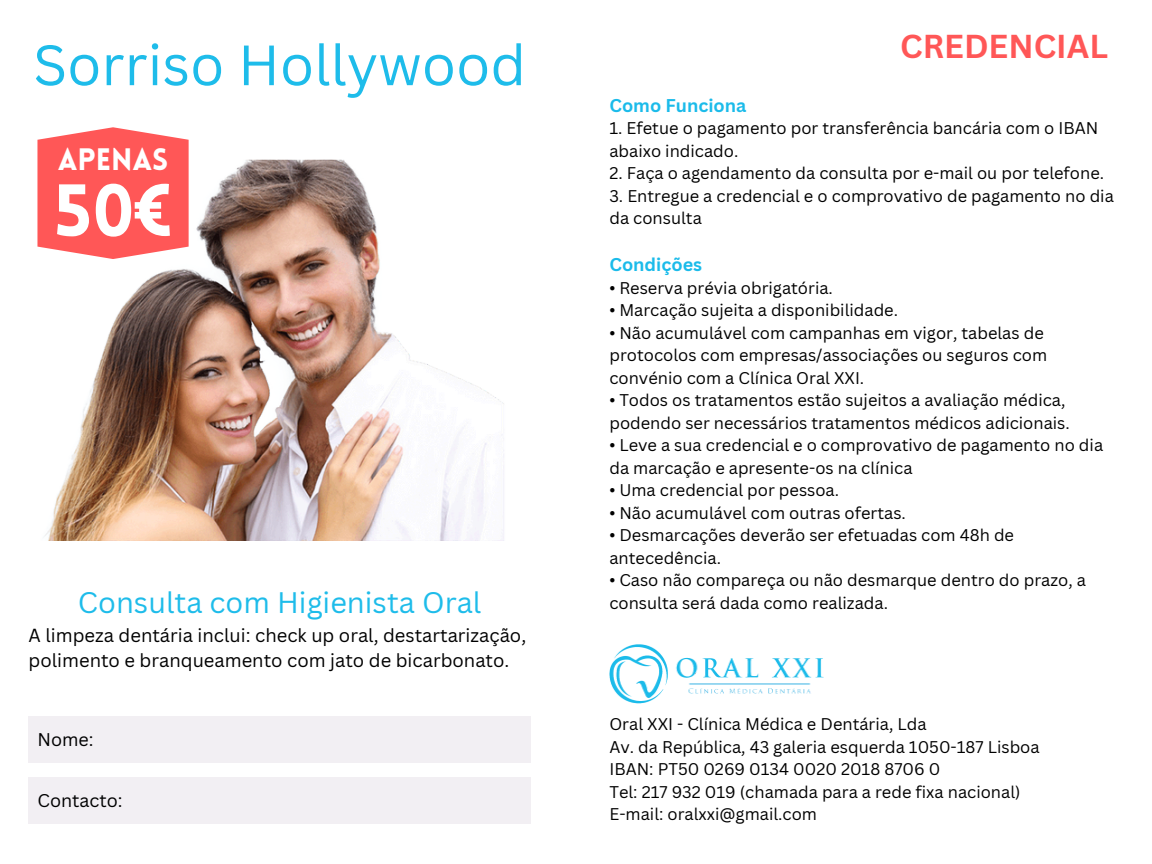
<style>
.page{position:relative;width:1152px;height:864px;background:#fff}
.page>*{position:absolute;margin:0;border:0;box-sizing:border-box;transform-origin:0 0}
.t1{font:900 72.15px "Lovelo";color:#fff}
.t2{font:55.5px "Canva Sans";color:#1ebcea}
.t3{font:700 32.25px "Canva Sans";color:#ff5757}
.t4{font:900 30.3px "Lovelo";color:#fff}
.t5{font:28.95px "Canva Sans";color:#1ebcea}
.t6{font:18.45px/24.8px "Canva Sans";color:#000}
.t7{font:700 18px "Canva Sans";color:#1bbbea}
.t8{font:17.85px "Canva Sans";color:#000}
.t9{font:16.5px/22.5px "Canva Sans";color:#000}
</style>
<div class="page">
<img style="left:44px;top:160px;width:460px;height:380px">
<div style="left:29px;top:716px;width:502px;height:47px;background:#f2eff3"></div>
<div style="left:29px;top:777px;width:502px;height:47px;background:#f2eff3"></div>
<img style="left:609px;top:644px;width:215px;height:59px">
<svg style="left:37px;top:127px;width:152px;height:132px;background:#ff6767"></svg>
<p class="t2" style="left:33px;top:26px;width:494px">Sorriso Hollywood</p>
<p class="t4" style="left:58px;top:147px;width:112px">APENAS</p>
<p class="t1" style="left:54px;top:182px;width:119px">50€</p>
<p class="t5" style="left:78px;top:582px;width:405px">Consulta com Higienista Oral</p>
<p class="t6" style="left:29px;top:622px;width:499px">A limpeza dentária inclui: check up oral, destartarização, polimento e branqueamento com jato de bicarbonato.</p>
<p class="t8" style="left:37px;top:727px;width:58px">Nome:</p>
<p class="t8" style="left:37px;top:788px;width:87px">Contacto:</p>
<p class="t3" style="left:900px;top:24px;width:209px">CREDENCIAL</p>
<h3 class="t7" style="left:609px;top:92px;width:139px">Como Funciona</h3>
<p class="t9" style="left:609px;top:116px;width:490px">1. Efetue o pagamento por transferência bancária com o IBAN abaixo indicado.</p>
<h4 class="t9" style="left:609px;top:161px;width:496px">2. Faça o agendamento da consulta por e-mail ou por telefone.</h4>
<h4 class="t9" style="left:609px;top:184px;width:506px">3. Entregue a credencial e o comprovativo de pagamento no dia da consulta</h4>
<h4 class="t7" style="left:609px;top:252px;width:94px">Condições</h4>
<h2 class="t9" style="left:609px;top:276px;width:225px">• Reserva prévia obrigatória.</h2>
<p class="t9" style="left:609px;top:299px;width:290px">• Marcação sujeita a disponibilidade.</p>
<p class="t9" style="left:609px;top:321px;width:436px">• Não acumulável com campanhas em vigor, tabelas de</p>
<p class="t9" style="left:609px;top:344px;width:439px">protocolos com empresas/associações ou seguros com</p>
<p class="t9" style="left:609px;top:366px;width:256px">convénio com a Clínica Oral XXI.</p>
<p class="t9" style="left:609px;top:389px;width:458px">• Todos os tratamentos estão sujeitos a avaliação médica,</p>
<p class="t9" style="left:609px;top:411px;width:462px">podendo ser necessários tratamentos médicos adicionais.</p>
<p class="t9" style="left:609px;top:434px;width:495px">• Leve a sua credencial e o comprovativo de pagamento no dia da marcação e apresente-os na clínica</p>
<p class="t9" style="left:609px;top:479px;width:231px">• Uma credencial por pessoa.</p>
<p class="t9" style="left:609px;top:501px;width:298px">• Não acumulável com outras ofertas.</p>
<p class="t9" style="left:609px;top:524px;width:406px">• Desmarcações deverão ser efetuadas com 48h de</p>
<p class="t9" style="left:609px;top:546px;width:113px">antecedência.</p>
<p class="t9" style="left:609px;top:569px;width:478px">• Caso não compareça ou não desmarque dentro do prazo, a consulta será dada como realizada.</p>
<p class="t9" style="left:609px;top:713px;width:319px">Oral XXI - Clínica Médica e Dentária, Lda</p>
<p class="t9" style="left:609px;top:735px;width:432px">Av. da República, 43 galeria esquerda 1050-187 Lisboa</p>
<p class="t9" style="left:609px;top:758px;width:332px">IBAN: PT50 0269 0134 0020 2018 8706 0</p>
<p class="t9" style="left:609px;top:780px;width:413px">Tel: 217 932 019 (chamada para a rede fixa nacional)</p>
<p class="t9" style="left:609px;top:803px;width:209px">E-mail: oralxxi@gmail.com</p>
</div>
